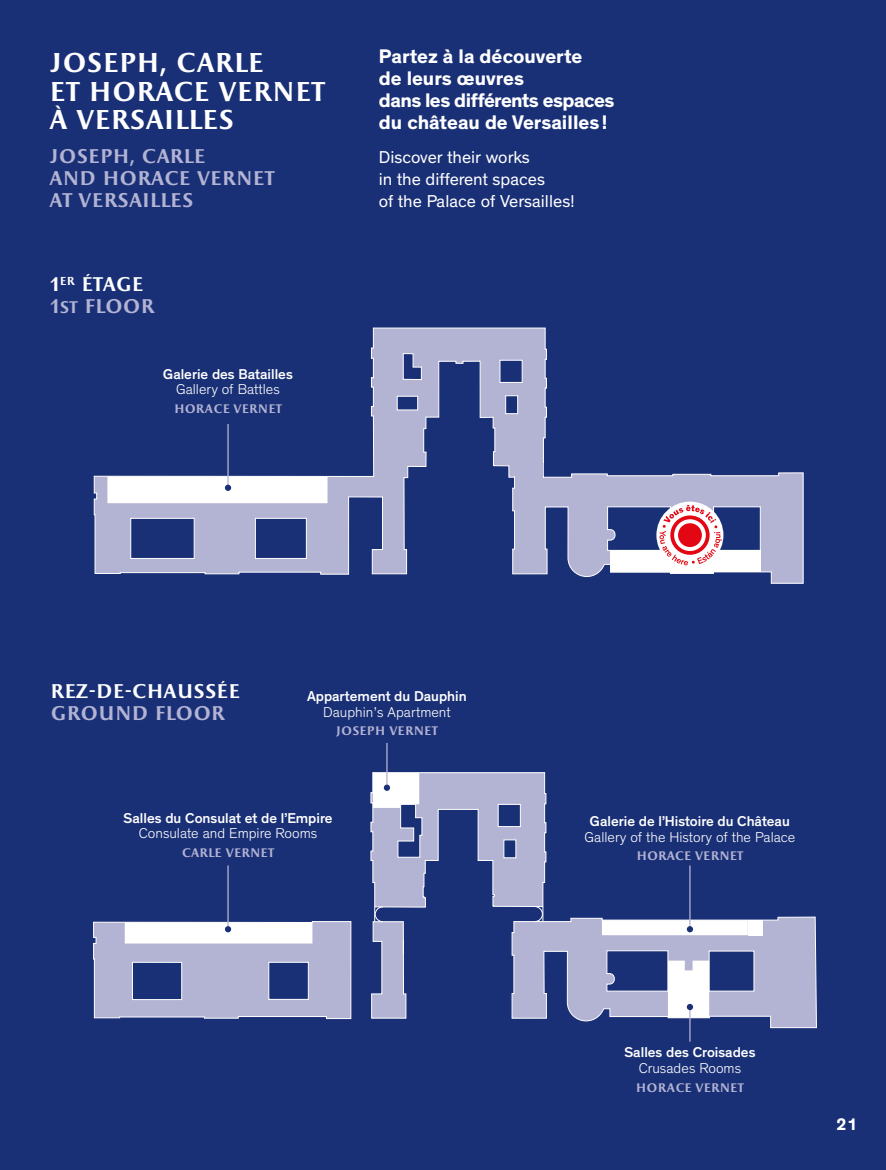
<style>
.page{position:relative;width:886px;height:1170px;background:#fff}
.page>*{position:absolute;margin:0;border:0;box-sizing:border-box;transform-origin:0 0}
.t1{font:700 27.5px/28.2px "Apollon";color:#fff}
.t2{font:700 20px/22px "Theinhardt";color:#fff}
.t3{font:700 20px/22px "Apollon";color:#b3b3d4}
.t4{font:700 20px/22px "Apollon";color:#fff}
.t5{font:17.5px/22px "Theinhardt";color:#fff}
.t6{font:700 17px "Theinhardt";color:#fff}
.t7{font:500 14.5px "Theinhardt";color:#fff}
.t8{font:300 14.5px "Theinhardt";color:#fff}
.t9{font:700 12.5px "Apollon";color:#b3b3d4}
.s1{color:#b3b3d4}
.s2{font-family:"Apollon Bold SC850";font-weight:400;font-size:17px;color:#b3b3d4}
</style>
<div class="page">
<div style="left:0;top:0;width:886px;height:1169px;background:#1a3076"></div>
<svg style="left:93px;top:327px;width:711px;height:257px"></svg>
<svg style="left:93px;top:772px;width:724px;height:255px"></svg>
<div style="left:602px;top:920px;width:146px;height:15px;background:#fff"></div>
<div style="left:125px;top:922px;width:187px;height:21px;background:#fff"></div>
<div style="left:668px;top:960px;width:41px;height:57px;background:#fff"></div>
<div style="left:107px;top:476px;width:220px;height:27px;background:#fff"></div>
<svg style="left:403px;top:940px;width:1px;height:13px"></svg>
<svg style="left:534px;top:906px;width:9px;height:15px"></svg>
<svg style="left:374px;top:906px;width:9px;height:15px"></svg>
<div style="left:748px;top:920px;width:14px;height:15px;background:#fff"></div>
<hr style="left:689px;top:1006px;width:1px;height:35px;background:#b3b3d4">
<div style="left:610px;top:550px;width:151px;height:22px;background:#fff"></div>
<svg style="left:656px;top:501px;width:67px;height:67px"></svg>
<svg style="left:659px;top:505px;width:63px;height:68px"></svg>
<div style="left:515px;top:461px;width:28px;height:28px;background:#b3b3d4"></div>
<hr style="left:227px;top:424px;width:2px;height:64px;background:#b3b3d4">
<div style="left:225px;top:484px;width:6px;height:7px;background:#1a3076;border-radius:50%"></div>
<hr style="left:689px;top:865px;width:1px;height:64px;background:#b3b3d4">
<svg style="left:687px;top:926px;width:6px;height:6px"></svg>
<hr style="left:227px;top:865px;width:2px;height:64px;background:#b3b3d4">
<svg style="left:225px;top:926px;width:6px;height:6px"></svg>
<div style="left:687px;top:1003px;width:6px;height:7px;background:#1a3076;border-radius:50%"></div>
<hr style="left:386px;top:743px;width:2px;height:45px;background:#b3b3d4">
<svg style="left:373px;top:772px;width:46px;height:35px;background:#f4f5f8"></svg>
<h1 class="t1" style="left:50px;top:51px;width:277px">JOSEPH, CARLE<br>ET HORACE VERNET<br>À VERSAILLES</h1>
<h2 class="t3" style="left:50px;top:147px;width:226px">JOSEPH, CARLE<br>AND HORACE VERNET<br>AT VERSAILLES</h2>
<h2 class="t4" style="left:50px;top:275px;width:106px">1<sup>ER</sup> ÉTAGE<br><span class="s1">1</span><span class="s2">st</span> <span class="s1">FLOOR</span></h2>
<p class="t7" style="left:163px;top:365px;width:131px">Galerie des Batailles</p>
<p class="t8" style="left:176px;top:381px;width:105px">Gallery of Battles</p>
<p class="t9" style="left:174px;top:402px;width:110px">HORACE VERNET</p>
<h2 class="t2" style="left:379px;top:46px;width:237px">Partez à la découverte<br>de leurs œuvres<br>dans les différents espaces du château de Versailles !</h2>
<p class="t5" style="left:379px;top:147px;width:197px">Discover their works<br>in the different spaces<br>of the Palace of Versailles!</p>
<h2 class="t4" style="left:50px;top:681px;width:191px">REZ-DE-CHAUSSÉE</h2>
<h2 class="t3" style="left:50px;top:703px;width:176px">GROUND FLOOR</h2>
<p class="t7" style="left:307px;top:687px;width:161px">Appartement du Dauphin</p>
<p class="t8" style="left:323px;top:703px;width:129px">Dauphin’s Apartment</p>
<p class="t9" style="left:336px;top:724px;width:103px">JOSEPH VERNET</p>
<p class="t7" style="left:124px;top:809px;width:210px">Salles du Consulat et de l’Empire</p>
<p class="t8" style="left:139px;top:825px;width:180px">Consulate and Empire Rooms</p>
<p class="t9" style="left:182px;top:845px;width:94px">CARLE VERNET</p>
<p class="t7" style="left:590px;top:812px;width:201px">Galerie de l’Histoire du Château</p>
<p class="t8" style="left:584px;top:828px;width:212px">Gallery of the History of the Palace</p>
<p class="t9" style="left:636px;top:849px;width:109px">HORACE VERNET</p>
<p class="t7" style="left:624px;top:1043px;width:133px">Salles des Croisades</p>
<p class="t8" style="left:639px;top:1059px;width:104px">Crusades Rooms</p>
<p class="t9" style="left:636px;top:1080px;width:110px">HORACE VERNET</p>
<p class="t6" style="left:836px;top:1113px;width:22px">21</p>
</div>
